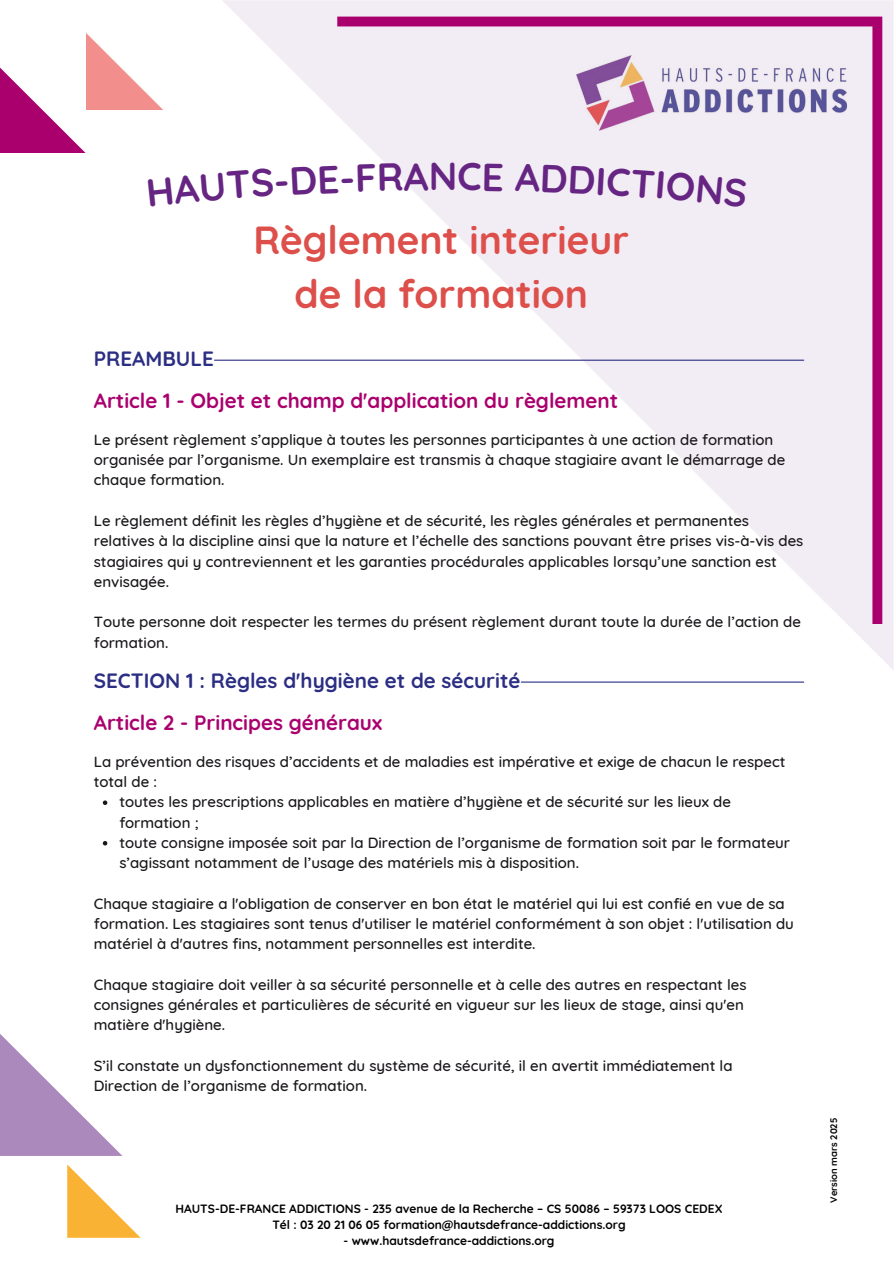
<style>
.page{position:relative;width:894px;height:1264px;background:#fff}
.page>*{position:absolute;margin:0;border:0;box-sizing:border-box;transform-origin:0 0}
.t1{font:700 39px/54px "Quicksand";color:#dd4f4a;text-align:center}
.t2{font:700 39px "Quicksand";color:#662583}
.t3{font:700 20.7px "Quicksand";color:#aa006e}
.t4{font:700 20.7px "Quicksand";color:#2b2e83}
.t5{font:500 15px/20.2px "Quicksand";color:#1a171b}
.t6{font:700 12px/16px "Quicksand";color:#000;text-align:center}
.t7{font:700 9.45px "Quicksand";color:#000}
</style>
<div class="page">
<svg style="left:222px;top:0;width:671px;height:669px"></svg>
<svg style="left:337px;top:17px;width:545px;height:607px;fill:#f2edf4"></svg>
<svg style="left:0;top:1034px;width:122px;height:121px"></svg>
<svg style="left:67px;top:1164px;width:73px;height:73px"></svg>
<svg style="left:0;top:33px;width:163px;height:120px"></svg>
<hr style="left:214px;top:359px;width:589px;height:2px;background:#2b2e83">
<hr style="left:521px;top:681px;width:282px;height:1px;background:#2b2e83">
<svg style="left:103px;top:800px;width:4px;height:5px"></svg>
<svg style="left:103px;top:841px;width:4px;height:4px"></svg>
<svg style="left:222px;top:162px;width:206px;height:45px"></svg>
<svg style="left:484px;top:163px;width:18px;height:28px"></svg>
<div style="left:515px;top:163px;width:232px;height:44px;background:#f2edf4"></div>
<h5 class="t2" style="left:428px;top:151px;width:55px">NC</h5>
<p class="t1" style="left:253px;top:213px;width:377px">Règlement interieur de la formation</p>
<p class="t4" style="left:94px;top:345px;width:121px">PREAMBULE</p>
<p class="t3" style="left:94px;top:387px;width:526px">Article 1 - Objet et champ d'application du règlement</p>
<p class="t5" style="left:94px;top:429px;width:692px">Le présent règlement s’applique à toutes les personnes participantes à une action de formation organisée par l’organisme. Un exemplaire est transmis à chaque stagiaire avant le démarrage de chaque formation.</p>
<p class="t5" style="left:94px;top:510px;width:710px">Le règlement définit les règles d’hygiène et de sécurité, les règles générales et permanentes relatives à la discipline ainsi que la nature et l’échelle des sanctions pouvant être prises vis-à-vis des stagiaires qui y contreviennent et les garanties procédurales applicables lorsqu’une sanction est envisagée.</p>
<p class="t5" style="left:94px;top:611px;width:708px">Toute personne doit respecter les termes du présent règlement durant toute la durée de l’action de formation.</p>
<h2 class="t4" style="left:94px;top:667px;width:428px">SECTION 1 : Règles d'hygiène et de sécurité</h2>
<h2 class="t3" style="left:94px;top:709px;width:290px">Article 2 - Principes généraux</h2>
<p class="t5" style="left:94px;top:751px;width:693px">La prévention des risques d’accidents et de maladies est impérative et exige de chacun le respect</p>
<p class="t5" style="left:94px;top:771px;width:65px">total de :</p>
<p class="t5" style="left:119px;top:791px;width:613px">toutes les prescriptions applicables en matière d’hygiène et de sécurité sur les lieux de</p>
<p class="t5" style="left:119px;top:811px;width:81px">formation ;</p>
<p class="t5" style="left:119px;top:832px;width:672px">toute consigne imposée soit par la Direction de l’organisme de formation soit par le formateur</p>
<p class="t5" style="left:119px;top:852px;width:461px">s’agissant notamment de l’usage des matériels mis à disposition.</p>
<p class="t5" style="left:94px;top:892px;width:701px">Chaque stagiaire a l'obligation de conserver en bon état le matériel qui lui est confié en vue de sa formation. Les stagiaires sont tenus d'utiliser le matériel conformément à son objet : l'utilisation du matériel à d'autres fins, notamment personnelles est interdite.</p>
<p class="t5" style="left:94px;top:973px;width:654px">Chaque stagiaire doit veiller à sa sécurité personnelle et à celle des autres en respectant les consignes générales et particulières de sécurité en vigueur sur les lieux de stage, ainsi qu'en matière d'hygiène.</p>
<p class="t5" style="left:94px;top:1054px;width:640px">S’il constate un dysfonctionnement du système de sécurité, il en avertit immédiatement la<br>Direction de l’organisme de formation.</p>
<p class="t6" style="left:175px;top:1200px;width:548px">HAUTS-DE-FRANCE ADDICTIONS - 235 avenue de la Recherche – CS 50086 – 59373 LOOS CEDEX<br>Tél : 03 20 21 06 05 formation@hautsdefrance-addictions.org</p>
<p class="t6" style="left:343px;top:1232px;width:212px">- www.hautsdefrance-addictions.org</p>
<p class="t7" style="left:827px;top:1202px;width:86px;rotate:-90deg">Version mars 2025</p>
</div>
